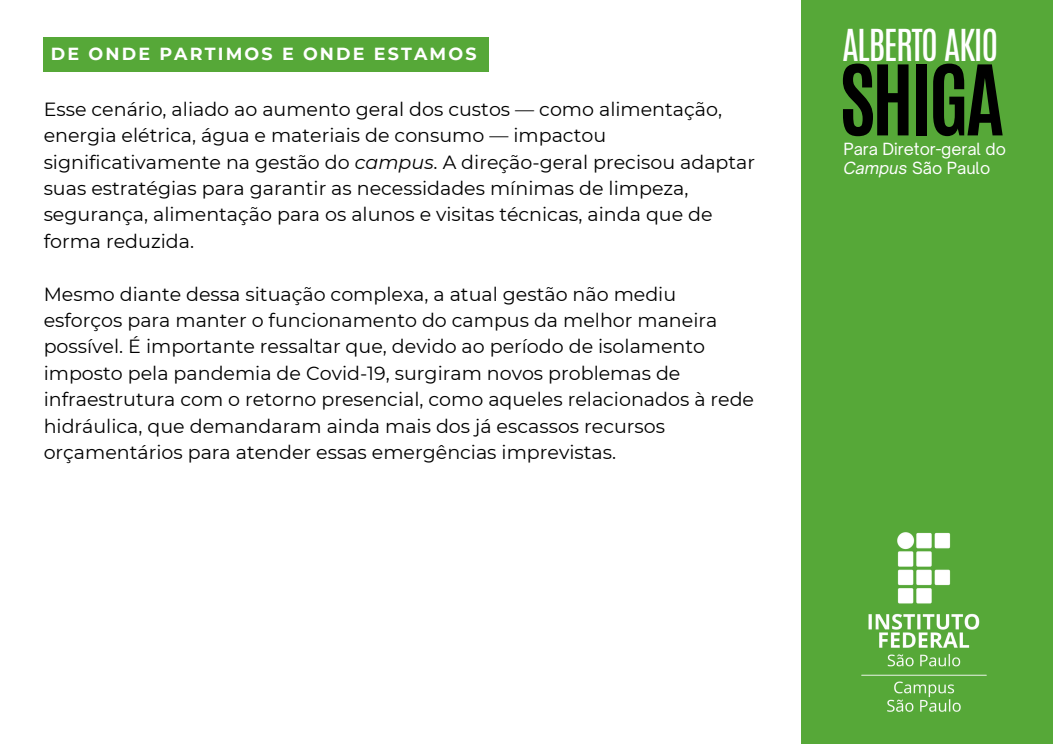
<style>
.page{position:relative;width:1053px;height:744px;background:#fff}
.page>*{position:absolute;margin:0;border:0;box-sizing:border-box;transform-origin:0 0}
.t1{font:700 82.64px "Antonio";letter-spacing:-.045em;color:#000}
.t2{font:36.76px "Antonio";letter-spacing:-.045em;color:#fff}
.t3{font:19.04px/26.4px "Montserrat";color:#000}
.t4{font:700 17.48px "Montserrat";letter-spacing:.125em;color:#fff}
.t5{font:16.04px/19.2px "Open Sauce One";color:#fff}
.s1{font-style:italic}
</style>
<div class="page">
<div style="left:801px;top:0;width:251px;height:744px;background:#56a838"></div>
<svg style="left:367px;top:37px;width:29px;height:1px"></svg>
<svg style="left:406px;top:37px;width:29px;height:1px"></svg>
<div style="left:44px;top:38px;width:445px;height:34px;background:#56a838"></div>
<img style="left:861px;top:532px;width:125px;height:179px">
<h4 class="t4" style="left:51px;top:43px;width:427px">DE ONDE PARTIMOS E ONDE ESTAMOS</h4>
<p class="t3" style="left:44px;top:96px;width:713px">Esse cenário, aliado ao aumento geral dos custos — como alimentação, energia elétrica, água e materiais de consumo — impactou significativamente na gestão do <span class="s1">campus</span>. A direção-geral precisou adaptar suas estratégias para garantir as necessidades mínimas de limpeza, segurança, alimentação para os alunos e visitas técnicas, ainda que de forma reduzida.</p>
<h2 class="t3" style="left:44px;top:281px;width:712px">Mesmo diante dessa situação complexa, a atual gestão não mediu esforços para manter o funcionamento do campus da melhor maneira possível. É importante ressaltar que, devido ao período de isolamento imposto pela pandemia de Covid-19, surgiram novos problemas de infraestrutura com o retorno presencial, como aqueles relacionados à rede hidráulica, que demandaram ainda mais dos já escassos recursos orçamentários para atender essas emergências imprevistas.</h2>
<h3 class="t2" style="left:842px;top:19px;width:158px">ALBERTO AKIO</h3>
<p class="t1" style="left:839px;top:41px;width:167px">SHIGA</p>
<h4 class="t5" style="left:843px;top:140px;width:164px">Para Diretor-geral do<br><span class="s1">Campus</span> São Paulo</h4>
</div>
